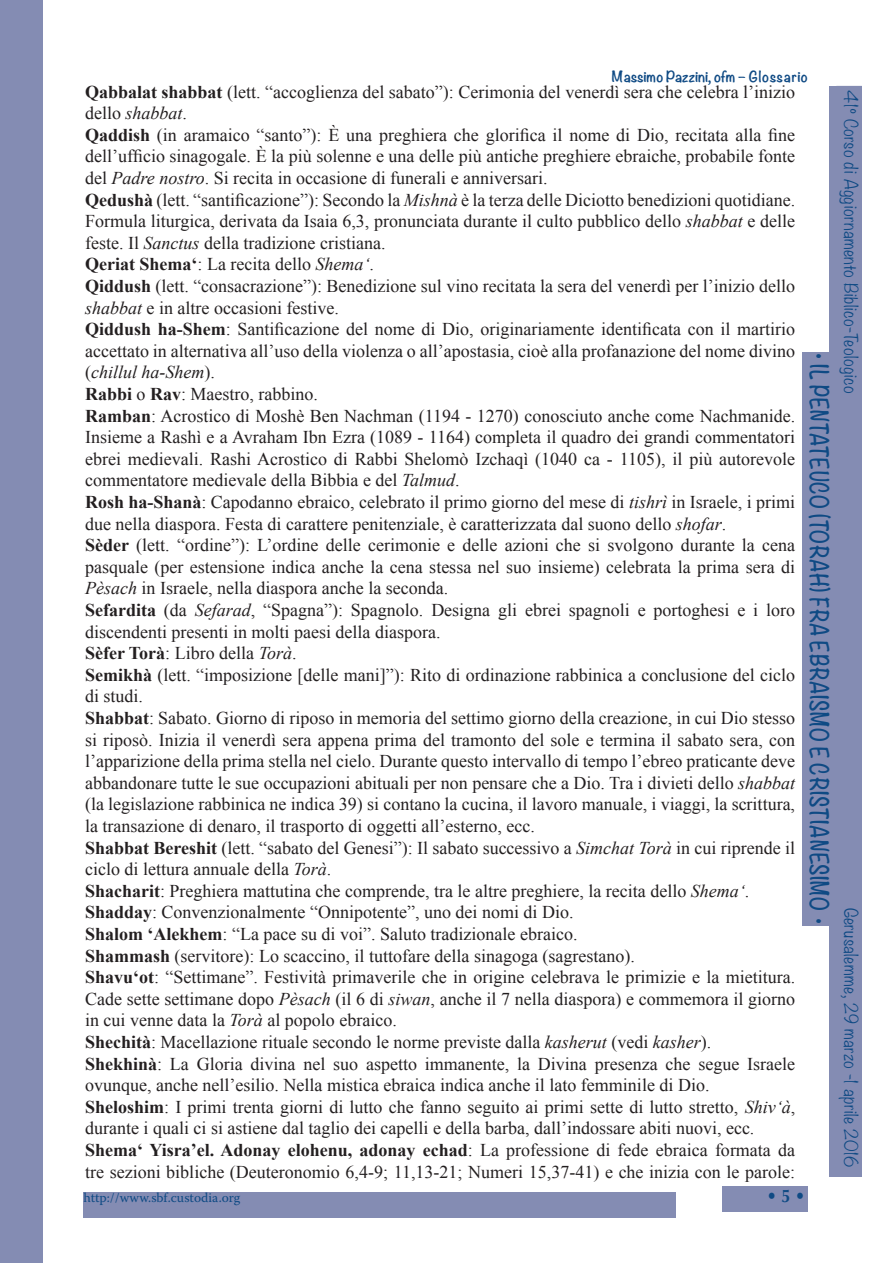
<style>
.page{position:relative;width:893px;height:1263px;background:#fff}
.page>*{position:absolute;margin:0;border:0;box-sizing:border-box;transform-origin:0 0}
.t1{font:700 22.5px "Noteworthy";letter-spacing:.025em;color:#0f4a84;scale:.8 1}
.t2{font:700 18.15px "Optima";color:#0f4a84;scale:.91 1}
.t3{font:18px/21.6px "Times New Roman";color:#231f20}
.t4{font:300 16.5px "Noteworthy";letter-spacing:.025em;color:#0f4a84}
.t5{font:700 13.5px "Noteworthy";letter-spacing:.01em;color:#0f4a84}
.t6{font:13.5px "Warnock Pro";color:#0f4a84}
.s1{font-weight:700}
.s2{font-style:italic}
</style>
<div class="page">
<div style="left:0;top:0;width:43px;height:1263px;background:#848cb3"></div>
<div style="left:83px;top:1192px;width:593px;height:25px;background:#848cb3"></div>
<div style="left:722px;top:1186px;width:85px;height:26px;background:#848cb3"></div>
<div style="left:830px;top:86px;width:32px;height:1090px;background:#848cb3"></div>
<div style="left:803px;top:352px;width:36px;height:573px;background:#848cb3"></div>
<p class="t5" style="left:612px;top:64px;width:198px">Massimo Pazzini, ofm – Glossario</p>
<p class="t3" style="left:85px;top:80px;width:712px"><span class="s1">Qabbalat shabbat</span> (lett. “accoglienza del sabato”): Cerimonia del venerdì sera che celebra l’inizio dello <span class="s2">shabbat</span>.</p>
<p class="t3" style="left:85px;top:124px;width:712px;text-align:justify"><span class="s1">Qaddish</span> (in aramaico “santo”): È una preghiera che glorifica il nome di Dio, recitata alla fine dell’ufficio sinagogale. È la più solenne e una delle più antiche preghiere ebraiche, probabile fonte del <span class="s2">Padre nostro</span>. Si recita in occasione di funerali e anniversari.</p>
<p class="t3" style="left:85px;top:188px;width:712px;text-align:justify"><span class="s1">Qedushà</span> (lett. “santificazione”): Secondo la <span class="s2">Mishnà</span> è la terza delle Diciotto benedizioni quotidiane.<br>Formula liturgica, derivata da Isaia 6,3, pronunciata durante il culto pubblico dello <span class="s2">shabbat</span> e delle feste. Il <span class="s2">Sanctus</span> della tradizione cristiana.</p>
<p class="t3" style="left:85px;top:253px;width:290px"><span class="s1">Qeriat Shema‘</span>: La recita dello <span class="s2">Shema‘</span>.</p>
<p class="t3" style="left:85px;top:275px;width:712px"><span class="s1">Qiddush</span> (lett. “consacrazione”): Benedizione sul vino recitata la sera del venerdì per l’inizio dello <span class="s2">shabbat</span> e in altre occasioni festive.</p>
<p class="t3" style="left:85px;top:318px;width:712px;text-align:justify"><span class="s1">Qiddush ha-Shem</span>: Santificazione del nome di Dio, originariamente identificata con il martirio accettato in alternativa all’uso della violenza o all’apostasia, cioè alla profanazione del nome divino (<span class="s2">chillul ha-Shem</span>).</p>
<p class="t3" style="left:85px;top:383px;width:235px"><span class="s1">Rabbi</span> o <span class="s1">Rav</span>: Maestro, rabbino.</p>
<p class="t3" style="left:85px;top:404px;width:712px;text-align:justify"><span class="s1">Ramban</span>: Acrostico di Moshè Ben Nachman (1194 - 1270) conosciuto anche come Nachmanide.<br>Insieme a Rashì e a Avraham Ibn Ezra (1089 - 1164) completa il quadro dei grandi commentatori ebrei medievali. Rashi Acrostico di Rabbi Shelomò Izchaqì (1040 ca - 1105), il più autorevole commentatore medievale della Bibbia e del <span class="s2">Talmud</span>.</p>
<p class="t3" style="left:85px;top:491px;width:712px"><span class="s1">Rosh ha-Shanà</span>: Capodanno ebraico, celebrato il primo giorno del mese di <span class="s2">tishrì</span> in Israele, i primi due nella diaspora. Festa di carattere penitenziale, è caratterizzata dal suono dello <span class="s2">shofar</span>.</p>
<p class="t3" style="left:85px;top:534px;width:712px;text-align:justify"><span class="s1">Sèder</span> (lett. “ordine”): L’ordine delle cerimonie e delle azioni che si svolgono durante la cena pasquale (per estensione indica anche la cena stessa nel suo insieme) celebrata la prima sera di <span class="s2">Pèsach</span> in Israele, nella diaspora anche la seconda.</p>
<p class="t3" style="left:85px;top:599px;width:712px"><span class="s1">Sefardita</span> (da <span class="s2">Sefarad</span>, “Spagna”): Spagnolo. Designa gli ebrei spagnoli e portoghesi e i loro discendenti presenti in molti paesi della diaspora.</p>
<p class="t3" style="left:85px;top:642px;width:213px"><span class="s1">Sèfer Torà</span>: Libro della <span class="s2">Torà</span>.</p>
<p class="t3" style="left:85px;top:664px;width:712px"><span class="s1">Semikhà</span> (lett. “imposizione [delle mani]”): Rito di ordinazione rabbinica a conclusione del ciclo di studi.</p>
<p class="t3" style="left:85px;top:707px;width:712px;text-align:justify"><span class="s1">Shabbat</span>: Sabato. Giorno di riposo in memoria del settimo giorno della creazione, in cui Dio stesso si riposò. Inizia il venerdì sera appena prima del tramonto del sole e termina il sabato sera, con l’apparizione della prima stella nel cielo. Durante questo intervallo di tempo l’ebreo praticante deve abbandonare tutte le sue occupazioni abituali per non pensare che a Dio. Tra i divieti dello <span class="s2">shabbat </span>(la legislazione rabbinica ne indica 39) si contano la cucina, il lavoro manuale, i viaggi, la scrittura, la transazione di denaro, il trasporto di oggetti all’esterno, ecc.</p>
<p class="t3" style="left:85px;top:836px;width:712px"><span class="s1">Shabbat Bereshit</span> (lett. “sabato del Genesi”): Il sabato successivo a <span class="s2">Simchat Torà</span> in cui riprende il ciclo di lettura annuale della <span class="s2">Torà</span>.</p>
<p class="t3" style="left:85px;top:880px;width:666px"><span class="s1">Shacharit</span>: Preghiera mattutina che comprende, tra le altre preghiere, la recita dello <span class="s2">Shema‘</span>.</p>
<p class="t3" style="left:85px;top:901px;width:490px"><span class="s1">Shadday</span>: Convenzionalmente “Onnipotente”, uno dei nomi di Dio.</p>
<p class="t3" style="left:85px;top:923px;width:494px"><span class="s1">Shalom ‘Alekhem</span>: “La pace su di voi”. Saluto tradizionale ebraico.</p>
<p class="t3" style="left:85px;top:944px;width:551px"><span class="s1">Shammash</span> (servitore): Lo scaccino, il tuttofare della sinagoga (sagrestano).</p>
<p class="t3" style="left:85px;top:966px;width:712px;text-align:justify"><span class="s1">Shavu‘ot</span>: “Settimane”. Festività primaverile che in origine celebrava le primizie e la mietitura.<br>Cade sette settimane dopo <span class="s2">Pèsach</span> (il 6 di <span class="s2">siwan</span>, anche il 7 nella diaspora) e commemora il giorno in cui venne data la <span class="s2">Torà</span> al popolo ebraico.</p>
<p class="t3" style="left:85px;top:1031px;width:628px"><span class="s1">Shechità</span>: Macellazione rituale secondo le norme previste dalla <span class="s2">kasherut</span> (vedi <span class="s2">kasher</span>).</p>
<p class="t3" style="left:85px;top:1052px;width:712px"><span class="s1">Shekhinà</span>: La Gloria divina nel suo aspetto immanente, la Divina presenza che segue Israele ovunque, anche nell’esilio. Nella mistica ebraica indica anche il lato femminile di Dio.</p>
<p class="t3" style="left:85px;top:1096px;width:712px"><span class="s1">Sheloshim</span>: I primi trenta giorni di lutto che fanno seguito ai primi sette di lutto stretto, <span class="s2">Shiv‘à</span>, durante i quali ci si astiene dal taglio dei capelli e della barba, dall’indossare abiti nuovi, ecc.</p>
<p class="t3" style="left:85px;top:1139px;width:712px"><span class="s1">Shema‘ Yisra’el. Adonay elohenu, adonay echad</span>: La professione di fede ebraica formata da tre sezioni bibliche (Deuteronomio 6,4-9; 11,13-21; Numeri 15,37-41) e che inizia con le parole:</p>
<p class="t4" style="left:865px;top:90px;width:305px;rotate:90deg">41º Corso di Aggiornamento Biblico-Teologico</p>
<p class="t1" style="left:839px;top:353px;width:715px;rotate:90deg">• IL PENTATEUCO (TORAH) FRA EBRAISMO E CRISTIANESIMO •</p>
<p class="t4" style="left:865px;top:908px;width:261px;rotate:90deg">Gerusalemme, 29 marzo -1 aprile 2016</p>
<p class="t6" style="left:83px;top:1189px;width:158px">http://www.sbf.custodia.org</p>
<p class="t2" style="left:767px;top:1185px;width:44px">• 5 •</p>
</div>
